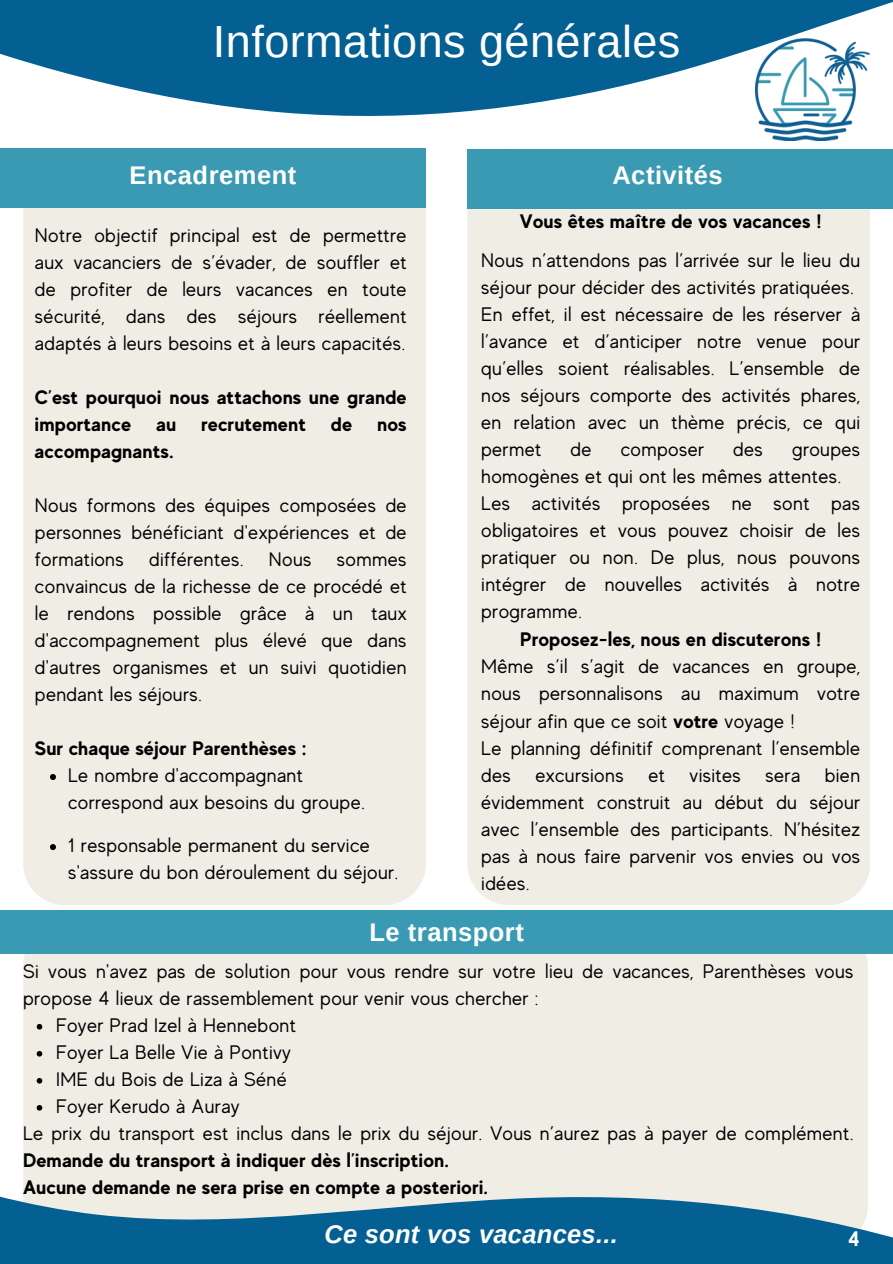
<style>
.page{position:relative;width:893px;height:1264px;background:#fff}
.page>*{position:absolute;margin:0;border:0;box-sizing:border-box;transform-origin:0 0}
.t1{font:45px "Arimo";letter-spacing:.01em;color:#fff}
.t2{font:700 25.5px "Arimo";letter-spacing:.02em;color:#fff}
.t3{font:italic 700 25.5px "Arimo";letter-spacing:.01em;color:#fff}
.t4{font:700 21px "MADE Evolve Sans";color:#fff}
.t5{font:19.5px/27px "MADE Evolve Sans";letter-spacing:.02em;color:#000}
.t6{font:700 19.5px/27px "MADE Evolve Sans";letter-spacing:.02em;color:#000}
.s1{font-weight:700}
</style>
<div class="page">
<div style="left:23px;top:208px;width:403px;height:697px;background:#f0ede5"></div>
<div style="left:0;top:148px;width:426px;height:60px;background:#3b9ab3"></div>
<svg style="left:0;top:0;width:892px;height:116px;fill:#045f92"></svg>
<div style="left:467px;top:148px;width:403px;height:757px;background:#f0ede5"></div>
<div style="left:467px;top:149px;width:425px;height:59px;background:#3b9ab3"></div>
<div style="left:0;top:910px;width:892px;height:43px;background:#3b9ab3"></div>
<svg style="left:0;top:953px;width:892px;height:310px;background:#c7d5d7"></svg>
<svg style="left:50px;top:774px;width:6px;height:6px"></svg>
<svg style="left:50px;top:844px;width:6px;height:6px"></svg>
<img style="left:755px;top:39px;width:114px;height:101px">
<p class="t1" style="left:213px;top:17px;width:469px">Informations générales</p>
<p class="t2" style="left:130px;top:161px;width:168px">Encadrement</p>
<p class="t2" style="left:612px;top:161px;width:112px">Activités</p>
<p class="t5" style="left:35px;top:222px;width:373px;text-align:justify">Notre objectif principal est de permettre aux vacanciers de s’évader, de souffler et de profiter de leurs vacances en toute sécurité, dans des séjours réellement adaptés à leurs besoins et à leurs capacités.</p>
<p class="t6" style="left:35px;top:383px;width:373px">C’est pourquoi nous attachons une grande importance</p>
<p class="t6" style="left:156px;top:410px;width:21px">au</p>
<p class="t6" style="left:201px;top:410px;width:106px">recrutement</p>
<p class="t6" style="left:331px;top:410px;width:22px">de</p>
<p class="t6" style="left:377px;top:410px;width:31px">nos</p>
<p class="t6" style="left:35px;top:437px;width:140px">accompagnants.</p>
<p class="t5" style="left:35px;top:492px;width:373px;text-align:justify">Nous formons des équipes composées de personnes bénéficiant d'expériences et de formations</p>
<p class="t5" style="left:149px;top:546px;width:96px">différentes.</p>
<p class="t5" style="left:269px;top:546px;width:44px">Nous</p>
<p class="t5" style="left:35px;top:546px;width:373px;text-align:justify;text-indent:302px">sommes convaincus de la richesse de ce procédé et le rendons possible grâce à un taux d'accompagnement plus élevé que dans d'autres organismes et un suivi quotidien pendant les séjours.</p>
<p class="t6" style="left:35px;top:734px;width:274px">Sur chaque séjour Parenthèses :</p>
<p class="t5" style="left:68px;top:762px;width:298px">Le nombre d'accompagnant correspond aux besoins du groupe.</p>
<p class="t5" style="left:68px;top:832px;width:331px">1 responsable permanent du service s'assure du bon déroulement du séjour.</p>
<p class="t6" style="left:520px;top:207px;width:303px">Vous êtes maître de vos vacances !</p>
<p class="t5" style="left:481px;top:247px;width:380px">Nous n’attendons pas l’arrivée sur le lieu du séjour pour décider des activités pratiquées.</p>
<p class="t5" style="left:481px;top:301px;width:380px;text-align:justify">En effet, il est nécessaire de les réserver à l’avance et d’anticiper notre venue pour qu’elles soient réalisables. L’ensemble de nos séjours comporte des activités phares, en relation avec un thème précis, ce qui permet</p>
<p class="t5" style="left:570px;top:436px;width:22px">de</p>
<p class="t5" style="left:620px;top:436px;width:85px">composer</p>
<p class="t5" style="left:733px;top:436px;width:31px">des</p>
<p class="t5" style="left:481px;top:436px;width:380px;text-indent:311px">groupes homogènes et qui ont les mêmes attentes.</p>
<p class="t5" style="left:481px;top:490px;width:380px;text-align:justify">Les activités proposées ne sont pas obligatoires et vous pouvez choisir de les pratiquer ou non. De plus, nous pouvons intégrer de nouvelles activités à notre programme.</p>
<p class="t6" style="left:520px;top:625px;width:302px">Proposez-les, nous en discuterons !</p>
<p class="t5" style="left:481px;top:652px;width:380px;line-height:27.5px;text-align:justify">Même s’il s’agit de vacances en groupe, nous personnalisons au maximum votre séjour afin que ce soit <span class="s1">votre</span> voyage !</p>
<p class="t5" style="left:481px;top:734px;width:380px">Le planning définitif comprenant l’ensemble des</p>
<p class="t5" style="left:481px;top:761px;width:380px;text-align:justify;text-indent:343px">bien évidemment construit au début du séjour avec l’ensemble des participants. N’hésitez pas à nous faire parvenir vos envies ou vos idées.</p>
<p class="t5" style="left:535px;top:761px;width:90px">excursions</p>
<p class="t5" style="left:648px;top:761px;width:18px">et</p>
<p class="t5" style="left:689px;top:761px;width:53px">visites</p>
<p class="t5" style="left:765px;top:761px;width:36px">sera</p>
<p class="t2" style="left:369px;top:917px;width:156px">Le transport</p>
<p class="t5" style="left:23px;top:957px;width:831px">Si vous n'avez pas de solution pour vous rendre sur votre lieu de vacances, Parenthèses vous propose 4 lieux de rassemblement pour venir vous chercher :</p>
<p class="t5" style="left:56px;top:1011px;width:241px">Foyer Prad Izel à Hennebont</p>
<p class="t5" style="left:56px;top:1038px;width:236px">Foyer La Belle Vie à Pontivy</p>
<p class="t5" style="left:56px;top:1065px;width:232px">IME du Bois de Liza à Séné</p>
<p class="t5" style="left:56px;top:1092px;width:185px">Foyer Kerudo à Auray</p>
<p class="t5" style="left:23px;top:1119px;width:831px">Le prix du transport est inclus dans le prix du séjour. Vous n’aurez pas à payer de complément.<br><span class="s1">Demande du transport à indiquer dès l’inscription.</span></p>
<p class="t6" style="left:23px;top:1173px;width:466px">Aucune demande ne sera prise en compte a posteriori.</p>
<p class="t3" style="left:324px;top:1220px;width:295px">Ce sont vos vacances...</p>
<p class="t4" style="left:848px;top:1226px;width:13px">4</p>
</div>
